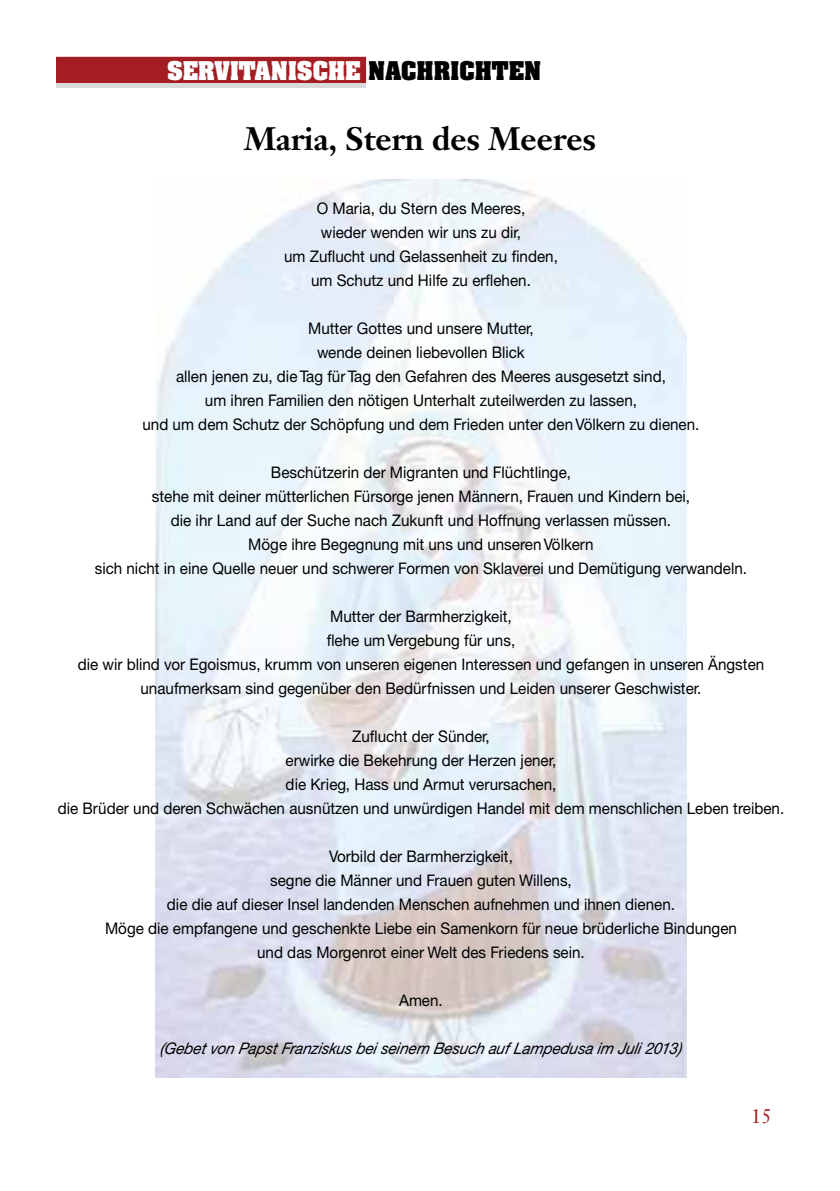
<style>
.page{position:relative;width:840px;height:1191px;background:#fff}
.page>*{position:absolute;margin:0;border:0;box-sizing:border-box;transform-origin:0 0}
.t1{font:700 32px "Janson Text";letter-spacing:-.01em;color:#000}
.t2{font:700 22px "Aachen";color:#fff}
.t3{font:20px "Janson Text";color:#a41d23}
.t4{font:16px/24px "Helvetica Neue CE";color:#000;text-align:center;scale:.95 1}
.t5{font:italic 16px "Helvetica Neue CE";color:#000;scale:.95 1}
.s1{color:#000}
</style>
<div class="page">
<svg style="left:57px;top:57px;width:309px;height:31px;background:#ac3b40"></svg>
<h2 class="t2" style="left:167px;top:54px;width:375px">SERVITANISCHE <span class="s1">NACHRICHTEN</span></h2>
<h1 class="t1" style="left:244px;top:118px;width:353px">Maria, Stern des Meeres</h1>
<p class="t4" style="left:284px;top:196px;width:289px">O Maria, du Stern des Meeres,<br>wieder wenden wir uns zu dir,<br>um Zuflucht und Gelassenheit zu finden, um Schutz und Hilfe zu erflehen.</p>
<p class="t4" style="left:142px;top:316px;width:587px">Mutter Gottes und unsere Mutter,<br>wende deinen liebevollen Blick<br>allen jenen zu, die Tag für Tag den Gefahren des Meeres ausgesetzt sind,<br>um ihren Familien den nötigen Unterhalt zuteilwerden zu lassen,<br>und um dem Schutz der Schöpfung und dem Frieden unter den Völkern zu dienen.</p>
<p class="t4" style="left:95px;top:460px;width:687px">Beschützerin der Migranten und Flüchtlinge,<br>stehe mit deiner mütterlichen Fürsorge jenen Männern, Frauen und Kindern bei,<br>die ihr Land auf der Suche nach Zukunft und Hoffnung verlassen müssen.<br>Möge ihre Begegnung mit uns und unseren Völkern<br>sich nicht in eine Quelle neuer und schwerer Formen von Sklaverei und Demütigung verwandeln.</p>
<p class="t4" style="left:78px;top:604px;width:723px">Mutter der Barmherzigkeit,<br>flehe um Vergebung für uns,<br>die wir blind vor Egoismus, krumm von unseren eigenen Interessen und gefangen in unseren Ängsten unaufmerksam sind gegenüber den Bedürfnissen und Leiden unserer Geschwister.</p>
<p class="t4" style="left:58px;top:724px;width:766px">Zuflucht der Sünder,<br>erwirke die Bekehrung der Herzen jener,<br>die Krieg, Hass und Armut verursachen,<br>die Brüder und deren Schwächen ausnützen und unwürdigen Handel mit dem menschlichen Leben treiben.</p>
<p class="t4" style="left:105px;top:844px;width:666px">Vorbild der Barmherzigkeit,<br>segne die Männer und Frauen guten Willens,<br>die die auf dieser Insel landenden Menschen aufnehmen und ihnen dienen.<br>Möge die empfangene und geschenkte Liebe ein Samenkorn für neue brüderliche Bindungen und das Morgenrot einer Welt des Friedens sein.</p>
<p class="t4" style="left:399px;top:988px;width:47px">Amen.</p>
<p class="t5" style="left:160px;top:1038px;width:555px">(Gebetvon PapstFranziskus beiseinem Besuch auf Lamp edusa im Juli2013)</p>
<p class="t3" style="left:750px;top:1103px;width:22px">15</p>
</div>
